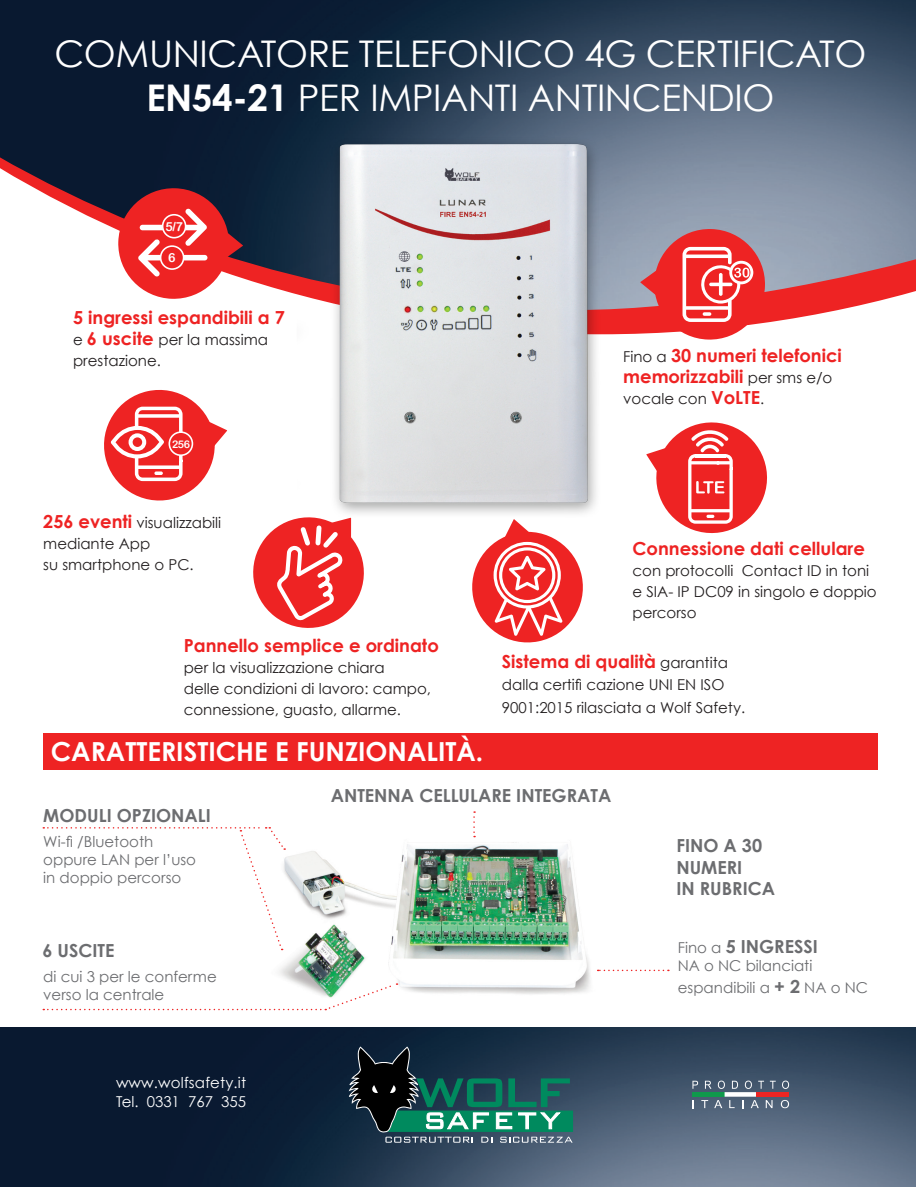
<style>
.page{position:relative;width:916px;height:1187px;background:#fff}
.page>*{position:absolute;margin:0;border:0;box-sizing:border-box;transform-origin:0 0}
.t1{font:36.75px/44.1px "Century Gothic";letter-spacing:-.01em;color:#fff;text-align:center}
.t2{font:700 26.25px "Century Gothic";color:#fff}
.t3{font:700 18px/21px "Century Gothic";color:#ee2323}
.t4{font:700 18px/21.6px "Century Gothic";color:#6c6d70}
.t5{font:15px/21px "Century Gothic";color:#231f20}
.t6{font:15px/18px "Century Gothic";color:#6c6d70}
.t7{font:15px/19.8px "Century Gothic";letter-spacing:.01em;color:#fff}
.t8{font:12.45px "Arial Rounded MT Bold";color:#fff}
.t9{font:10.5px "Arial Rounded MT Bold";color:#fff}
.s1{font-weight:700}
.s2{font-weight:700;font-size:18px;color:#ee2323}
.s3{font-weight:400;font-size:15px;color:#231f20}
.s4{font-weight:400;font-size:15px}
.s5{font-weight:700;font-size:18px}
</style>
<div class="page">
<img style="left:265px;top:836px;width:348px;height:192px">
<img style="left:0;top:1028px;width:915px;height:159px">
<img style="left:0;top:0;width:915px;height:135px">
<svg style="left:0;top:135px;width:915px;height:199px"></svg>
<div style="left:43px;top:733px;width:834px;height:36px;background:#ee2323"></div>
<img style="left:296px;top:77px;width:336px;height:437px">
<svg style="left:473px;top:811px;width:2px;height:26px"></svg>
<svg style="left:43px;top:827px;width:242px;height:123px"></svg>
<svg style="left:43px;top:983px;width:354px;height:27px"></svg>
<svg style="left:104px;top:390px;width:123px;height:111px"></svg>
<svg style="left:117px;top:187px;width:126px;height:113px"></svg>
<div style="left:162px;top:215px;width:23px;height:23px;background:#ee2323;border-radius:50%"></div>
<div style="left:162px;top:214px;width:24px;height:24px;border:2px solid #fff;border-radius:50%"></div>
<div style="left:160px;top:246px;width:23px;height:23px;background:#ee2323;border-radius:50%"></div>
<div style="left:160px;top:245px;width:24px;height:25px;border:2px solid #fff;border-radius:50%"></div>
<svg style="left:639px;top:228px;width:126px;height:112px;background:#e16064"></svg>
<svg style="left:253px;top:510px;width:118px;height:118px"></svg>
<svg style="left:472px;top:519px;width:111px;height:124px"></svg>
<svg style="left:646px;top:422px;width:121px;height:112px"></svg>
<svg style="left:597px;top:969px;width:71px;height:2px"></svg>
<svg style="left:348px;top:1046px;width:224px;height:96px;background:#255053"></svg>
<hr style="left:692px;top:1092px;width:32px;height:4px;background:#10994c">
<svg style="left:724px;top:1092px;width:32px;height:4px"></svg>
<hr style="left:756px;top:1092px;width:32px;height:4px;background:#ec2523">
<svg style="left:692px;top:1081px;width:5px;height:8px"></svg>
<svg style="left:704px;top:1081px;width:7px;height:8px"></svg>
<svg style="left:717px;top:1080px;width:7px;height:9px"></svg>
<svg style="left:731px;top:1081px;width:6px;height:8px"></svg>
<svg style="left:744px;top:1080px;width:7px;height:9px"></svg>
<svg style="left:757px;top:1081px;width:6px;height:8px"></svg>
<svg style="left:769px;top:1081px;width:6px;height:8px"></svg>
<svg style="left:781px;top:1080px;width:7px;height:9px"></svg>
<svg style="left:701px;top:1100px;width:6px;height:8px"></svg>
<svg style="left:713px;top:1100px;width:9px;height:8px"></svg>
<svg style="left:728px;top:1100px;width:6px;height:8px"></svg>
<svg style="left:750px;top:1100px;width:8px;height:8px"></svg>
<svg style="left:765px;top:1100px;width:7px;height:8px"></svg>
<svg style="left:780px;top:1100px;width:8px;height:8px"></svg>
<h1 class="t1" style="left:54px;top:31px;width:813px">COMUNICATORE TELEFONICO 4G CERTIFICATO<br><span class="s1">EN54-21</span> PER IMPIANTI ANTINCENDIO</h1>
<p class="t8" style="left:165px;top:219px;width:19px">5/7</p>
<p class="t8" style="left:168px;top:250px;width:9px">6</p>
<p class="t3" style="left:73px;top:306px;width:213px">5 ingressi espandibili a 7</p>
<p class="t5" style="left:73px;top:329px;width:196px">e <span class="s2">6 uscite</span> per la massima prestazione.</p>
<p class="t9" style="left:172px;top:437px;width:20px">256</p>
<p class="t5" style="left:43px;top:512px;width:179px"><span class="s2">256 eventi</span> visualizzabili mediante App<br>su smartphone o PC.</p>
<p class="t3" style="left:184px;top:635px;width:256px">Pannello semplice e ordinato</p>
<p class="t5" style="left:184px;top:657px;width:249px">per la visualizzazione chiara<br>delle condizioni di lavoro: campo, connessione, guasto, allarme.</p>
<p class="t3" style="left:623px;top:345px;width:220px"><span class="s3">Fino a</span> 30 numeri telefonici memorizzabili <span class="s3">per sms e/o</span></p>
<p class="t5" style="left:623px;top:388px;width:142px">vocale con <span class="s2">VoLTE</span>.</p>
<p class="t3" style="left:632px;top:538px;width:234px">Connessione dati cellulare</p>
<p class="t5" style="left:632px;top:560px;width:246px">con protocolli Contact ID in toni e SIA- IP DC09 in singolo e doppio percorso</p>
<p class="t3" style="left:501px;top:650px;width:227px">Sistema di qualità <span class="s3">garantita</span></p>
<p class="t5" style="left:501px;top:673px;width:245px;line-height:22.5px">dalla certifi cazione UNI EN ISO<br>9001:2015 rilasciata a Wolf Safety.</p>
<h2 class="t2" style="left:51px;top:735px;width:434px">CARATTERISTICHE E FUNZIONALITÀ.</h2>
<p class="t4" style="left:330px;top:784px;width:282px">ANTENNA CELLULARE INTEGRATA</p>
<p class="t4" style="left:43px;top:804px;width:169px">MODULI OPZIONALI</p>
<p class="t6" style="left:43px;top:832px;width:154px">Wi-fi /Bluetooth oppure LAN per l’uso in doppio percorso</p>
<p class="t4" style="left:42px;top:939px;width:73px">6 USCITE</p>
<p class="t6" style="left:43px;top:967px;width:175px">di cui 3 per le conferme verso la centrale</p>
<p class="t7" style="left:116px;top:1072px;width:132px">www.wolfsafety.it<br>Tel. 0331 767 355</p>
<p class="t4" style="left:676px;top:834px;width:100px">FINO A 30<br>NUMERI<br>IN RUBRICA</p>
<p class="t4" style="left:677px;top:935px;width:141px"><span class="s4">Fino a</span> 5 INGRESSI</p>
<p class="t6" style="left:677px;top:954px;width:191px;line-height:21.6px">NA o NC bilanciati espandibili a <span class="s5">+ 2</span> NA o NC</p>
</div>
